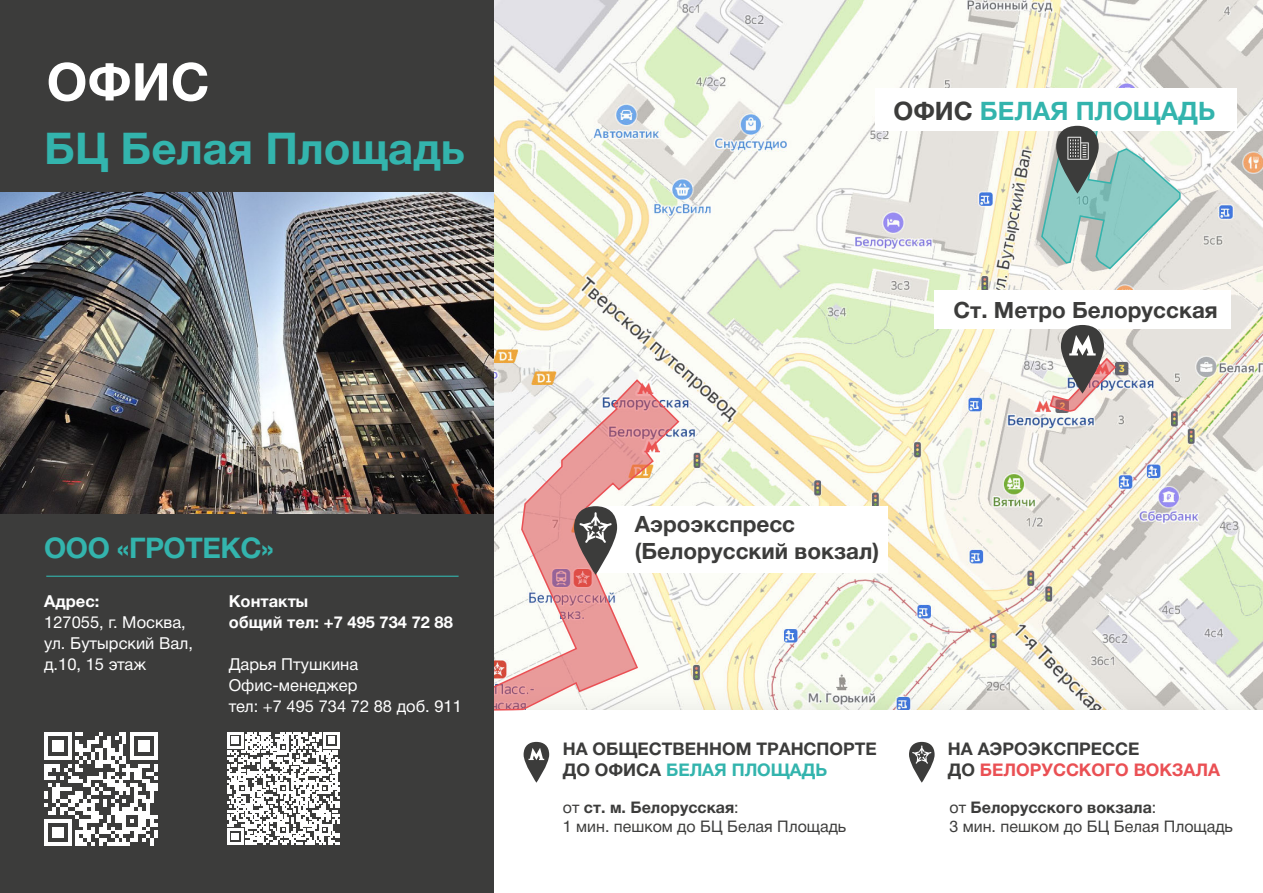
<style>
.page{position:relative;width:1263px;height:893px;background:#fff}
.page>*{position:absolute;margin:0;border:0;box-sizing:border-box;transform-origin:0 0}
.t1{font:700 52.35px "Helvetica Neue Cyr";color:#fff}
.t2{font:700 43.95px "Helvetica Neue Cyr";color:#33b4ad}
.t3{font:700 28.5px "Helvetica Neue Cyr";letter-spacing:-.015em;color:#33b4ad}
.t4{font:700 25.5px "Helvetica Neue Cyr";color:#33b4ad}
.t5{font:700 22.5px/27px "Helvetica Neue Cyr";color:#3c3c3b}
.t6{font:700 17.4px/21px "Helvetica Neue Cyr";color:#3c3c3b}
.t7{font:700 17.4px/21px "Helvetica Neue Cyr";color:#ea5054}
.t8{font:16.5px/21px "Helvetica Neue Cyr";color:#fff}
.t9{font:700 16.5px/21px "Helvetica Neue Cyr";color:#fff}
.t10{font:16.05px/19.2px "Helvetica Neue Cyr";color:#3c3c3b}
.s1{color:#3c3c3b}
.s2{color:#33b4ad}
.s3{font-weight:700}
</style>
<div class="page">
<img style="left:494px;top:0;width:769px;height:710px">
<svg style="left:494px;top:378px;width:186px;height:333px"></svg>
<svg style="left:524px;top:742px;width:25px;height:41px"></svg>
<svg style="left:528px;top:748px;width:16px;height:12px"></svg>
<div style="left:934px;top:290px;width:296px;height:39px;background:#fff"></div>
<div style="left:1061px;top:325px;width:43px;height:69px;background:#3c3c3b;border-radius:22px"></div>
<svg style="left:1048px;top:335px;width:69px;height:78px"></svg>
<div style="left:595px;top:506px;width:293px;height:66px;background:#fff"></div>
<div style="left:875px;top:89px;width:362px;height:42px;background:#fff"></div>
<svg style="left:1040px;top:125px;width:141px;height:145px;background:#acc9c3"></svg>
<div style="left:0;top:514px;width:494px;height:379px;background:#3c3c3b"></div>
<div style="left:0;top:0;width:494px;height:192px;background:#3c3c3b"></div>
<hr style="left:46px;top:576px;width:413px;height:1px;background:#33b4ad">
<img style="left:0;top:192px;width:494px;height:322px">
<svg style="left:44px;top:732px;width:114px;height:114px"></svg>
<svg style="left:574px;top:506px;width:43px;height:69px;fill:#3c3c3b"></svg>
<svg style="left:579px;top:512px;width:33px;height:31px"></svg>
<svg style="left:909px;top:742px;width:25px;height:41px"></svg>
<svg style="left:912px;top:745px;width:19px;height:19px"></svg>
<svg style="left:227px;top:732px;width:113px;height:113px"></svg>
<h1 class="t1" style="left:47px;top:53px;width:164px">ОФИС</h1>
<h2 class="t2" style="left:44px;top:124px;width:422px">БЦ Белая Площадь</h2>
<h3 class="t3" style="left:44px;top:532px;width:231px">ООО «ГРОТЕКС»</h3>
<p class="t9" style="left:44px;top:591px;width:57px">Адрес:</p>
<p class="t8" style="left:44px;top:612px;width:150px">127055, г. Москва, ул. Бутырский Вал, д.10, 15 этаж</p>
<p class="t9" style="left:229px;top:591px;width:226px">Контакты<br>общий тел: +7 495 734 72 88</p>
<p class="t8" style="left:229px;top:654px;width:235px">Дарья Птушкина<br>Офис-менеджер<br>тел: +7 495 734 72 88 доб. 911</p>
<h3 class="t4" style="left:893px;top:97px;width:323px"><span class="s1">ОФИС</span> БЕЛАЯ ПЛОЩАДЬ</h3>
<h3 class="t5" style="left:953px;top:296px;width:266px">Ст. Метро Белорусская</h3>
<h3 class="t5" style="left:635px;top:511px;width:246px">Аэроэкспресс (Белорусский вокзал)</h3>
<p class="t6" style="left:563px;top:739px;width:315px">НА ОБЩЕСТВЕННОМ ТРАНСПОРТЕ<br>ДО ОФИСА <span class="s2">БЕЛАЯ ПЛОЩАДЬ</span></p>
<p class="t7" style="left:948px;top:739px;width:274px"><span class="s1">НА АЭРОЭКСПРЕССЕ<br>ДО</span> БЕЛОРУССКОГО ВОКЗАЛА</p>
<p class="t10" style="left:563px;top:798px;width:285px">от <span class="s3">ст. м. Белорусская</span>:<br>1 мин. пешком до БЦ Белая Площадь</p>
<p class="t10" style="left:949px;top:798px;width:285px">от <span class="s3">Белорусского вокзала</span>:<br>3 мин. пешком до БЦ Белая Площадь</p>
</div>
